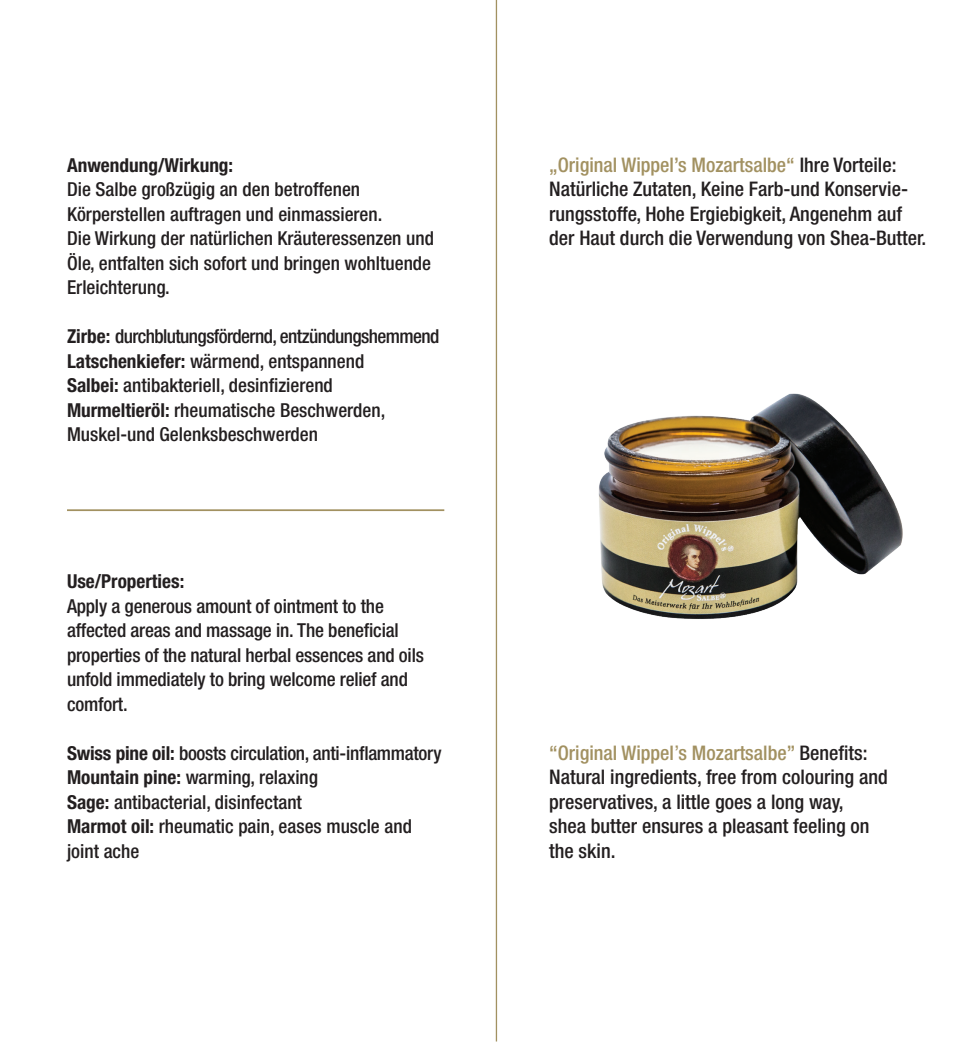
<style>
.page{position:relative;width:978px;height:1042px;background:#fff}
.page>*{position:absolute;margin:0;border:0;box-sizing:border-box;transform-origin:0 0}
.t1{font:500 condensed 20.12px/24.5px "Helvetica Neue LT Std";color:#231f20}
.t2{font:500 condensed 19.25px/24.5px "Helvetica Neue LT Std";color:#231f20}
.t3{font:700 condensed 19.25px "Helvetica Neue LT Std";color:#231f20}
.s1{font-weight:700}
.s2{color:#a29161}
.s3{font-family:"Helvetica";font-weight:400;font-stretch:normal;color:#a29161}
</style>
<div class="page">
<hr style="left:67px;top:509px;width:377px;height:2px;background:#a29161">
<img style="left:598px;top:393px;width:305px;height:226px">
<hr style="left:495px;top:0;width:2px;height:1041px;background:#a29161">
<p class="t3" style="left:67px;top:153px;width:168px">Anwendung/Wirkung:</p>
<p class="t2" style="left:67px;top:177px;width:368px">Die Salbe großzügig an den betroffenen Körperstellen auftragen und einmassieren.<br>Die Wirkung der natürlichen Kräuteressenzen und Öle, entfalten sich sofort und bringen wohltuende Erleichterung.</p>
<p class="t2" style="left:67px;top:324px;width:374px"><span class="s1">Zirbe:</span> durchblutungsfördernd, entzündungshemmend <span class="s1">Latschenkiefer:</span> wärmend, entspannend<br><span class="s1">Salbei:</span> antibakteriell, desinfizierend <span class="s1">Murmeltieröl:</span> rheumatische Beschwerden, Muskel-und Gelenksbeschwerden</p>
<p class="t3" style="left:67px;top:570px;width:119px">Use/Properties:</p>
<p class="t2" style="left:67px;top:593px;width:358px">Apply a generous amount of ointment to the affected areas and massage in. The beneficial properties of the natural herbal essences and oils unfold immediately to bring welcome relief and comfort.</p>
<p class="t2" style="left:67px;top:740px;width:376px"><span class="s1">Swiss pine oil:</span> boosts circulation, anti-inflammatory <span class="s1">Mountain pine:</span> warming, relaxing<br><span class="s1">Sage:</span> antibacterial, disinfectant<br><span class="s1">Marmot oil:</span> rheumatic pain, eases muscle and joint ache</p>
<p class="t1" style="left:549px;top:152px;width:378px"><span class="s2">„Original Wippel’s Mozartsalbe“</span> Ihre Vorteile:<br>Natürliche Zutaten, Keine Farb-und Konservie&shy;rungsstoffe, Hohe Ergiebigkeit, Angenehm auf der Haut durch die Verwendung von Shea-Butter.</p>
<p class="t1" style="left:549px;top:740px;width:340px"><span class="s2">“Original Wippel</span><span class="s3">ʼ</span><span class="s2">s Mozartsalbe”</span> Benefits:<br>Natural ingredients, free from colouring and preservatives, a little goes a long way,<br>shea butter ensures a pleasant feeling on the skin.</p>
</div>
